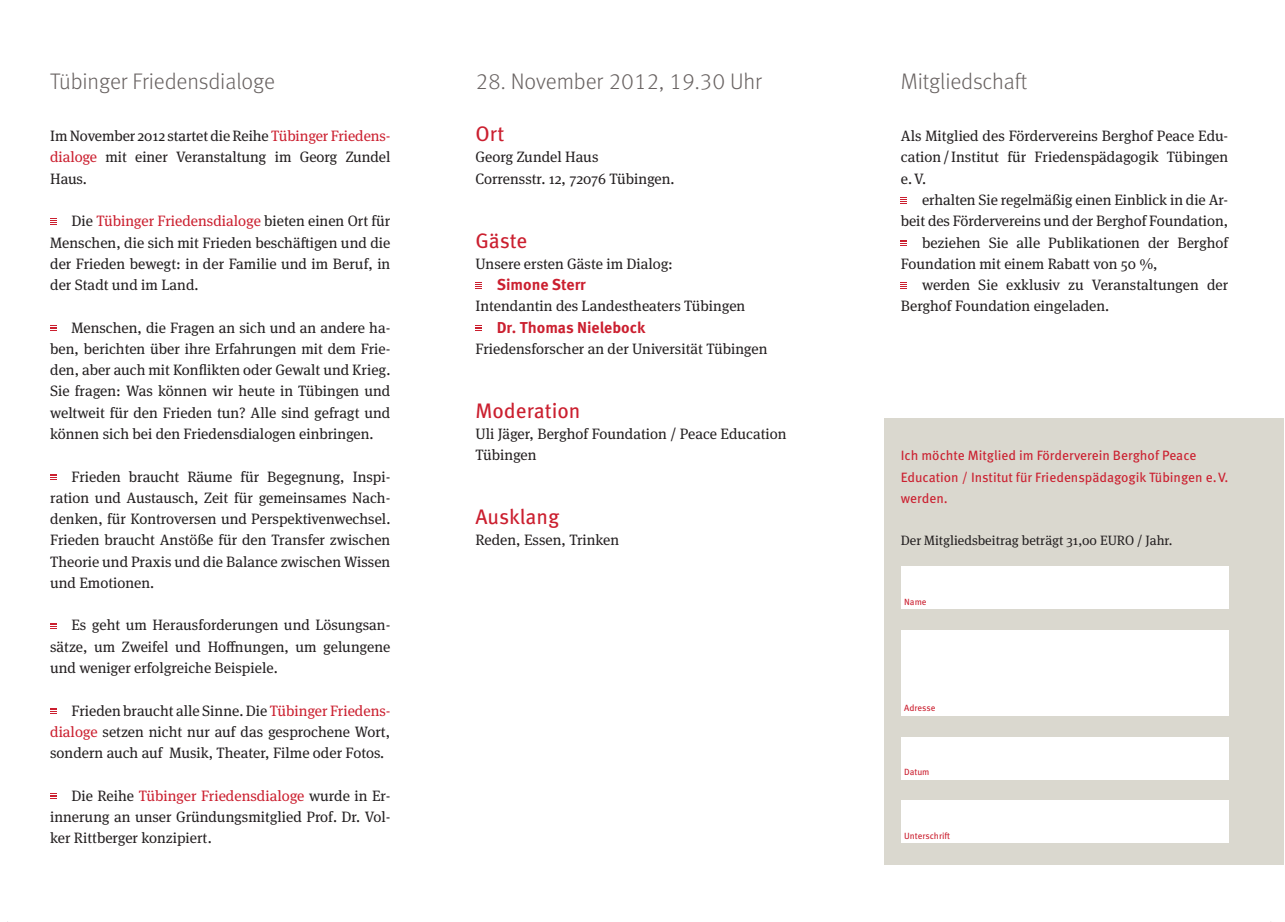
<style>
.page{position:relative;width:1285px;height:922px;background:#fff}
.page>*{position:absolute;margin:0;border:0;box-sizing:border-box;transform-origin:0 0}
.t1{font:300 22.5px "Meta Pro";letter-spacing:-.005em;color:#696362}
.t2{font:21px "Meta Pro";color:#cb1f2f}
.t3{font:700 15.75px "Meta Pro";color:#cb1f2f}
.t4{font:15px/21.3px "Meta Serif Pro";color:#231f20;text-align:justify}
.t5{font:13.5px/21.3px "Meta Pro";color:#cb1f2f}
.t6{font:13.5px "Meta Serif Pro";color:#231f20}
.t7{font:9px "Meta Pro";color:#cb1f2f}
.s1{color:#cb1f2f}
</style>
<div class="page">
<svg style="left:50px;top:218px;width:7px;height:7px"></svg>
<svg style="left:50px;top:325px;width:7px;height:6px"></svg>
<svg style="left:50px;top:474px;width:7px;height:6px"></svg>
<svg style="left:50px;top:623px;width:7px;height:6px"></svg>
<svg style="left:50px;top:708px;width:7px;height:6px"></svg>
<svg style="left:50px;top:793px;width:7px;height:6px"></svg>
<svg style="left:475px;top:282px;width:7px;height:5px"></svg>
<svg style="left:475px;top:325px;width:7px;height:6px"></svg>
<svg style="left:901px;top:197px;width:6px;height:5px"></svg>
<svg style="left:901px;top:240px;width:6px;height:6px"></svg>
<svg style="left:901px;top:282px;width:6px;height:5px"></svg>
<div style="left:884px;top:417px;width:399px;height:447px;background:#dad8cf"></div>
<div style="left:901px;top:566px;width:327px;height:43px;background:#fff"></div>
<div style="left:901px;top:630px;width:327px;height:85px;background:#fff"></div>
<div style="left:901px;top:736px;width:327px;height:43px;background:#fff"></div>
<div style="left:901px;top:800px;width:327px;height:43px;background:#fff"></div>
<h1 class="t1" style="left:50px;top:64px;width:226px">Tübinger Friedensdialoge</h1>
<p class="t4" style="left:50px;top:124px;width:342px">Im November 2012 startet die Reihe <span class="s1">Tübinger Friedens&shy;dialoge</span> mit einer Veranstaltung im Georg Zundel Haus.</p>
<p class="t4" style="left:50px;top:209px;width:342px;text-indent:21px">Die <span class="s1">Tübinger Friedensdialoge</span> bieten einen Ort für Menschen, die sich mit Frieden beschäftigen und die der Frieden bewegt: in der Familie und im Beruf, in der Stadt und im Land.</p>
<p class="t4" style="left:50px;top:316px;width:342px;text-indent:21px">Menschen, die Fragen an sich und an andere ha&shy;ben, berichten über ihre Erfahrungen mit dem Frie&shy;den, aber auch mit Konflikten oder Gewalt und Krieg.<br>Sie fragen: Was können wir heute in Tübingen und weltweit für den Frieden tun? Alle sind gefragt und können sich bei den Friedensdialogen einbringen.</p>
<p class="t4" style="left:50px;top:465px;width:342px;text-indent:21px">Frieden braucht Räume für Begegnung, Inspi&shy;ration und Austausch, Zeit für gemeinsames Nach&shy;denken, für Kontroversen und Perspektivenwechsel.<br>Frieden braucht Anstöße für den Transfer zwischen Theorie und Praxis und die Balance zwischen Wissen und Emotionen.</p>
<p class="t4" style="left:50px;top:613px;width:342px;text-indent:21px">Es geht um Herausforderungen und Lösungsan&shy;sätze, um Zweifel und Hoffnungen, um gelungene und weniger erfolgreiche Beispiele.</p>
<p class="t4" style="left:50px;top:698px;width:342px;text-indent:21px">Frieden braucht alle Sinne. Die <span class="s1">Tübinger Friedens&shy;dialoge</span> setzen nicht nur auf das gesprochene Wort, sondern auch auf Musik, Theater, Filme oder Fotos.</p>
<p class="t4" style="left:50px;top:783px;width:342px;text-indent:21px">Die Reihe <span class="s1">Tübinger Friedensdialoge</span> wurde in Er&shy;innerung an unser Gründungsmitglied Prof. Dr. Vol&shy;ker Rittberger konzipiert.</p>
<h1 class="t1" style="left:475px;top:64px;width:288px">28. November 2012, 19.30 Uhr</h1>
<h2 class="t2" style="left:475px;top:118px;width:30px">Ort</h2>
<p class="t4" style="left:475px;top:146px;width:201px">Georg Zundel Haus<br>Corrensstr. 12, 72076 Tübingen.</p>
<h2 class="t2" style="left:475px;top:224px;width:53px">Gäste</h2>
<p class="t4" style="left:475px;top:252px;width:199px">Unsere ersten Gäste im Dialog:</p>
<p class="t3" style="left:497px;top:272px;width:91px">Simone Sterr</p>
<p class="t4" style="left:475px;top:295px;width:271px">Intendantin des Landestheaters Tübingen</p>
<p class="t3" style="left:497px;top:315px;width:150px">Dr. Thomas Nielebock</p>
<p class="t4" style="left:475px;top:337px;width:293px">Friedensforscher an der Universität Tübingen</p>
<h2 class="t2" style="left:475px;top:394px;width:107px">Moderation</h2>
<p class="t4" style="left:475px;top:422px;width:312px">Uli Jäger, Berghof Foundation / Peace Education<br>Tübingen</p>
<h2 class="t2" style="left:475px;top:500px;width:85px">Ausklang</h2>
<p class="t4" style="left:475px;top:528px;width:145px">Reden, Essen, Trinken</p>
<h1 class="t1" style="left:901px;top:64px;width:128px">Mitgliedschaft</h1>
<p class="t4" style="left:901px;top:124px;width:329px">Als Mitglied des Fördervereins Berghof Peace Edu&shy;cation/Institut für Friedenspädagogik Tübingen e.V.</p>
<p class="t4" style="left:922px;top:188px;width:308px">erhalten Sie regelmäßig einen Einblick in die Ar-</p>
<p class="t4" style="left:901px;top:209px;width:329px">beit des Fördervereins und der Berghof Foundation,</p>
<p class="t4" style="left:922px;top:231px;width:308px">beziehen Sie alle Publikationen der Berghof</p>
<p class="t4" style="left:901px;top:252px;width:258px">Foundation mit einem Rabatt von 50 %,</p>
<p class="t4" style="left:922px;top:273px;width:308px">werden Sie exklusiv zu Veranstaltungen der</p>
<p class="t4" style="left:901px;top:295px;width:210px">Berghof Foundation eingeladen.</p>
<p class="t5" style="left:901px;top:444px;width:329px">Ich möchte Mitglied im Förderverein Berghof Peace<br>Education / Institut für Friedenspädagogik Tübingen e.V. werden.</p>
<p class="t6" style="left:901px;top:531px;width:273px">Der Mitgliedsbeitrag beträgt 31,00 EURO / Jahr.</p>
<p class="t7" style="left:904px;top:595px;width:24px">Name</p>
<p class="t7" style="left:904px;top:701px;width:33px">Adresse</p>
<p class="t7" style="left:904px;top:765px;width:27px">Datum</p>
<p class="t7" style="left:904px;top:828px;width:48px">Unterschrift</p>
</div>
